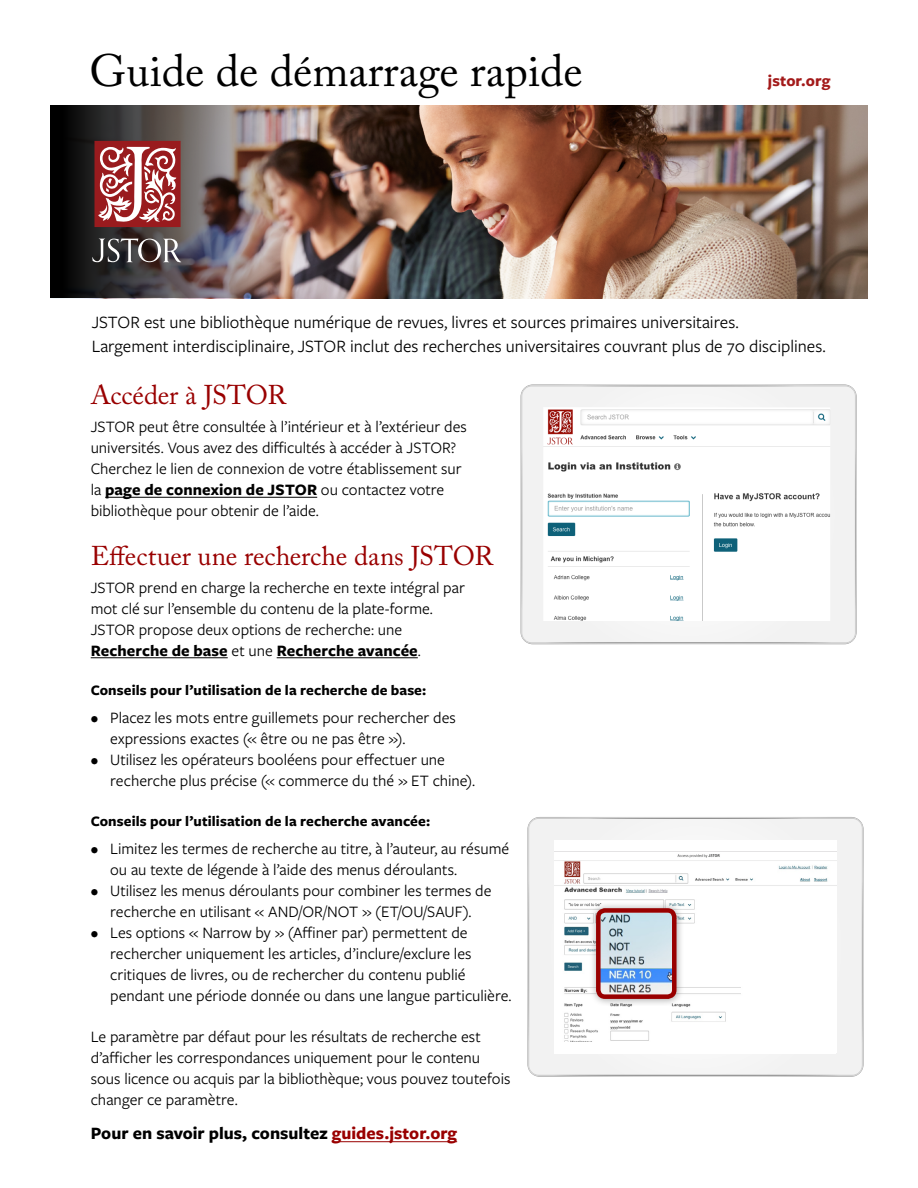
<style>
.page{position:relative;width:918px;height:1188px;background:#fff}
.page>*{position:absolute;margin:0;border:0;box-sizing:border-box;transform-origin:0 0}
.t1{font:45px "Adobe Caslon Pro";color:#000}
.t2{font:27px "Adobe Caslon Pro";letter-spacing:-.005em;color:#900}
.t3{font:18px/24px "Freight Sans Pro";color:#000}
.t4{font:700 18px "Freight Sans Pro";color:#000}
.t5{font:16.5px/21px "Freight Sans Pro";color:#000}
.t6{font:700 16.5px "Freight Sans Pro";letter-spacing:.005em;color:#a31a1a}
.t7{font:700 15px "Freight Sans Pro";letter-spacing:.005em;color:#000}
.s1{font-weight:700}
.s2{color:#900}
</style>
<div class="page">
<hr style="left:105px;top:497px;width:212px;height:1px;background:#000">
<hr style="left:91px;top:658px;width:137px;height:1px;background:#000">
<hr style="left:277px;top:658px;width:141px;height:1px;background:#000">
<hr style="left:332px;top:1141px;width:125px;height:1px;background:#900">
<div style="left:529px;top:819px;width:333px;height:256px;background:#f2f2f2"></div>
<svg style="left:553px;top:839px;width:285px;height:216px"></svg>
<div style="left:554px;top:840px;width:282px;height:213px;background:#fff"></div>
<img style="left:554px;top:851px;width:282px;height:191px">
<div style="left:589px;top:901px;width:95px;height:105px;background:#000;opacity:.35"></div>
<img style="left:601px;top:913px;width:71px;height:81px">
<div style="left:596px;top:908px;width:81px;height:91px;border:4px solid #900;border-radius:7px"></div>
<div style="left:522px;top:386px;width:333px;height:256px;background:#f2f2f2"></div>
<img style="left:543px;top:407px;width:287px;height:214px">
<img style="left:51px;top:105px;width:816px;height:193px">
<img style="left:51px;top:106px;width:356px;height:192px">
<svg style="left:92px;top:239px;width:89px;height:23px;background:#676465"></svg>
<svg style="left:95px;top:141px;width:86px;height:86px"></svg>
<h1 class="t1" style="left:90px;top:44px;width:495px">Guide de démarrage rapide</h1>
<p class="t6" style="left:768px;top:69px;width:64px">jstor.org</p>
<p class="t3" style="left:92px;top:309px;width:735px">JSTOR est une bibliothèque numérique de revues, livres et sources primaires universitaires.<br>Largement interdisciplinaire, JSTOR inclut des recherches universitaires couvrant plus de 70 disciplines.</p>
<h2 class="t2" style="left:91px;top:379px;width:197px">Accéder à JSTOR</h2>
<p class="t5" style="left:91px;top:416px;width:378px">JSTOR peut être consultée à l’intérieur et à l’extérieur des universités. Vous avez des difficultés à accéder à JSTOR?<br>Cherchez le lien de connexion de votre établissement sur la <span class="s1">page de connexion de JSTOR</span> ou contactez votre bibliothèque pour obtenir de l’aide.</p>
<h2 class="t2" style="left:91px;top:540px;width:404px">Effectuer une recherche dans JSTOR</h2>
<p class="t5" style="left:91px;top:576px;width:376px">JSTOR prend en charge la recherche en texte intégral par mot clé sur l’ensemble du contenu de la plate-forme.<br>JSTOR propose deux options de recherche: une <span class="s1">Recherche de base</span> et une <span class="s1">Recherche avancée</span>.</p>
<p class="t7" style="left:91px;top:680px;width:337px">Conseils pour l’utilisation de la recherche de base:</p>
<p class="t5" style="left:110px;top:707px;width:347px;text-indent:-20px">• Placez les mots entre guillemets pour rechercher des expressions exactes (« être ou ne pas être »).</p>
<p class="t5" style="left:110px;top:749px;width:366px;text-indent:-20px">• Utilisez les opérateurs booléens pour effectuer une recherche plus précise (« commerce du thé » ET chine).</p>
<p class="t7" style="left:91px;top:811px;width:341px">Conseils pour l’utilisation de la recherche avancée:</p>
<p class="t5" style="left:110px;top:837px;width:401px;text-indent:-20px">• Limitez les termes de recherche au titre, à l’auteur, au résumé ou au texte de légende à l’aide des menus déroulants.</p>
<p class="t5" style="left:91px;top:879px;width:402px;text-align:center">• Utilisez les menus déroulants pour combiner les termes de recherche en utilisant « AND/OR/NOT » (ET/OU/SAUF).</p>
<p class="t5" style="left:110px;top:921px;width:403px;text-indent:-20px">• Les options « Narrow by » (Affiner par) permettent de rechercher uniquement les articles, d’inclure/exclure les critiques de livres, ou de rechercher du contenu publié pendant une période donnée ou dans une langue particulière.</p>
<p class="t5" style="left:91px;top:1025px;width:421px">Le paramètre par défaut pour les résultats de recherche est d’afficher les correspondances uniquement pour le contenu sous licence ou acquis par la bibliothèque; vous pouvez toutefois changer ce paramètre.</p>
<p class="t4" style="left:91px;top:1121px;width:368px">Pour en savoir plus, consultez <span class="s2">guides.jstor.org</span></p>
</div>
